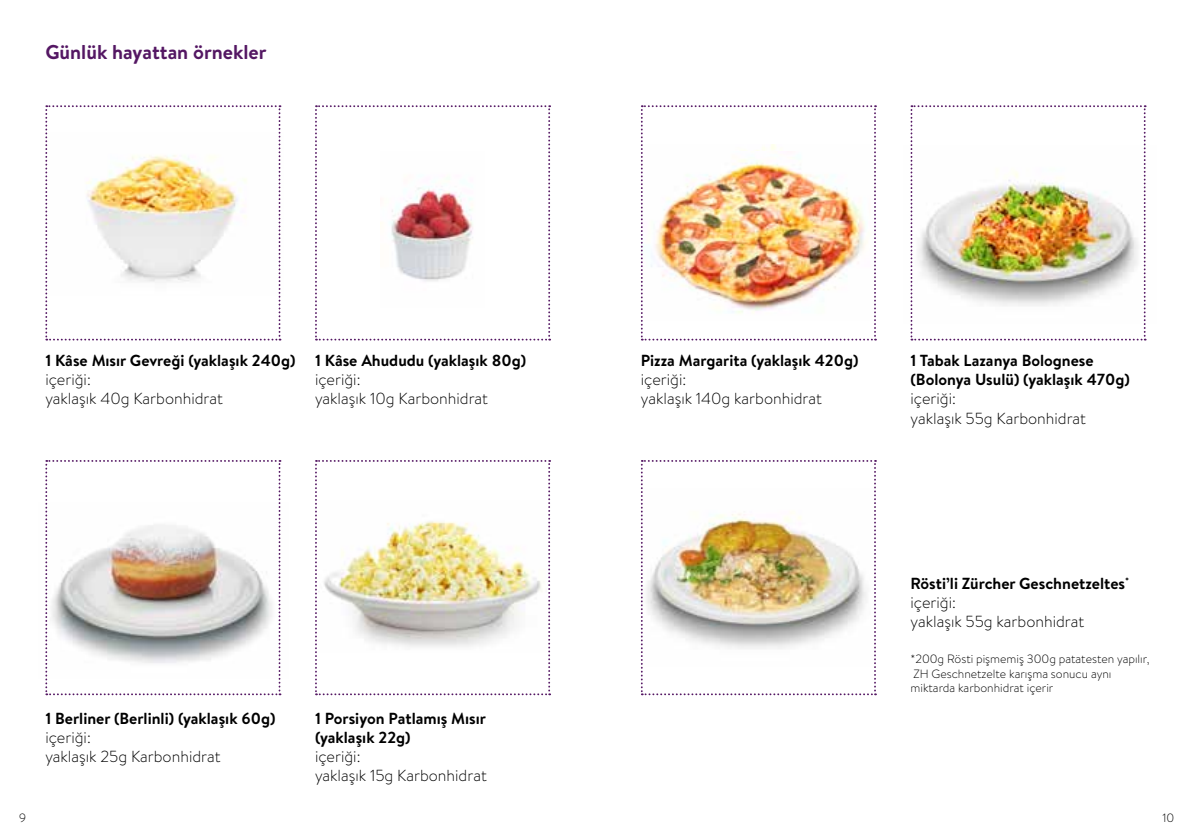
<style>
.page{position:relative;width:1191px;height:840px;background:#fff}
.page>*{position:absolute;margin:0;border:0;box-sizing:border-box;transform-origin:0 0}
.t1{font:700 20px "Brandon Text";color:#541763}
.t2{font:300 16px/19.2px "Brandon Text";color:#000}
.t3{font:700 16px/19.2px "Brandon Text";color:#000}
.t4{font:300 12px/14.4px "Brandon Text";color:#000}
.s1{font-weight:700}
</style>
<div class="page">
<svg style="left:45px;top:105px;width:235px;height:235px"></svg>
<svg style="left:45px;top:460px;width:235px;height:234px"></svg>
<svg style="left:315px;top:105px;width:235px;height:235px"></svg>
<svg style="left:315px;top:460px;width:235px;height:234px"></svg>
<img style="left:381px;top:152px;width:103px;height:155px">
<img style="left:641px;top:105px;width:235px;height:235px">
<img style="left:641px;top:460px;width:235px;height:234px">
<img style="left:910px;top:105px;width:235px;height:235px">
<p class="t1" style="left:45px;top:38px;width:223px">Günlük hayattan örnekler</p>
<p class="t3" style="left:45px;top:350px;width:252px">1 Kâse Mısır Gevreği (yaklaşık 240g)</p>
<p class="t2" style="left:45px;top:369px;width:179px">içeriği:<br>yaklaşık 40g Karbonhidrat</p>
<p class="t3" style="left:315px;top:350px;width:213px">1 Kâse Ahududu (yaklaşık 80g)</p>
<p class="t2" style="left:315px;top:369px;width:174px">içeriği:<br>yaklaşık 10g Karbonhidrat</p>
<p class="t3" style="left:45px;top:707px;width:232px">1 Berliner (Berlinli) (yaklaşık 60g)</p>
<p class="t2" style="left:45px;top:726px;width:177px">içeriği:<br>yaklaşık 25g Karbonhidrat</p>
<p class="t3" style="left:315px;top:707px;width:172px">1 Porsiyon Patlamış Mısır (yaklaşık 22g)</p>
<p class="t2" style="left:315px;top:745px;width:173px">içeriği:<br>yaklaşık 15g Karbonhidrat</p>
<p class="t3" style="left:641px;top:350px;width:219px">Pizza Margarita (yaklaşık 420g)</p>
<p class="t2" style="left:641px;top:369px;width:183px">içeriği:<br>yaklaşık 140g karbonhidrat</p>
<p class="t3" style="left:910px;top:350px;width:221px">1 Tabak Lazanya Bolognese (Bolonya Usulü) (yaklaşık 470g)</p>
<p class="t2" style="left:910px;top:388px;width:177px">içeriği:<br>yaklaşık 55g Karbonhidrat</p>
<p class="t2" style="left:910px;top:572px;width:220px"><span class="s1">Rösti’li Zürcher Geschnetzeltes</span><sup>* </sup>içeriği:<br>yaklaşık 55g karbonhidrat</p>
<p class="t4" style="left:910px;top:651px;width:240px">*200g Rösti pişmemiş 300g patatesten yapılır,<br>ZH Geschnetzelte karışma sonucu aynı miktarda karbonhidrat içerir</p>
<p class="t4" style="left:19px;top:809px;width:8px">9</p>
<p class="t4" style="left:1162px;top:809px;width:13px">10</p>
</div>
